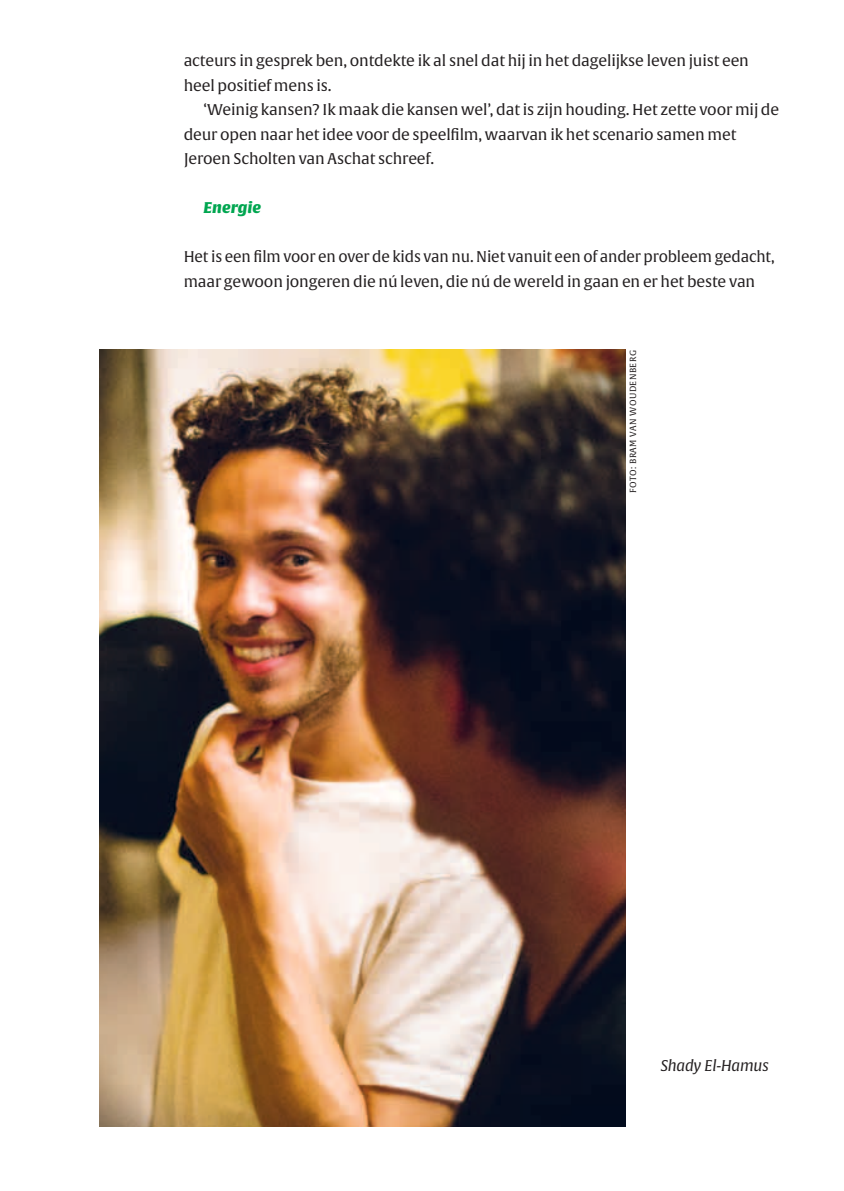
<style>
.page{position:relative;width:844px;height:1191px;background:#fff}
.page>*{position:absolute;margin:0;border:0;box-sizing:border-box;transform-origin:0 0}
.t1{font:15.22px/24.5px "Alverata PE";letter-spacing:-.01em;color:#231f20}
.t2{font:italic 15.22px "Alverata PE";letter-spacing:-.01em;color:#231f20}
.t3{font:italic 15.22px "Alverata PE Black";color:#00a650}
.t4{font:8.75px "Alverata PE";letter-spacing:.125em;color:#231f20}
</style>
<div class="page">
<img style="left:99px;top:350px;width:526px;height:776px">
<p class="t1" style="left:184px;top:49px;width:566px">acteurs in gesprek ben, ontdekte ik al snel dat hij in het dagelijkse leven juist een heel positief mens is.</p>
<p class="t1" style="left:184px;top:98px;width:597px;text-indent:20px">‘Weinig kansen? Ik maak die kansen wel’, dat is zijn houding. Het zette voor mij de deur open naar het idee voor de speelfilm, waarvan ik het scenario samen met<br>Jeroen Scholten van Aschat schreef.</p>
<p class="t3" style="left:203px;top:197px;width:59px">Energie</p>
<p class="t1" style="left:184px;top:245px;width:592px">Het is een film voor en over de kids van nu. Niet vanuit een of ander probleem gedacht, maar gewoon jongeren die nú leven, die nú de wereld in gaan en er het beste van</p>
<p class="t4" style="left:627px;top:493px;width:143px;rotate:-90deg">foto: bram van woudenberg</p>
<p class="t2" style="left:660px;top:1056px;width:109px">Shady El-Hamus</p>
</div>
